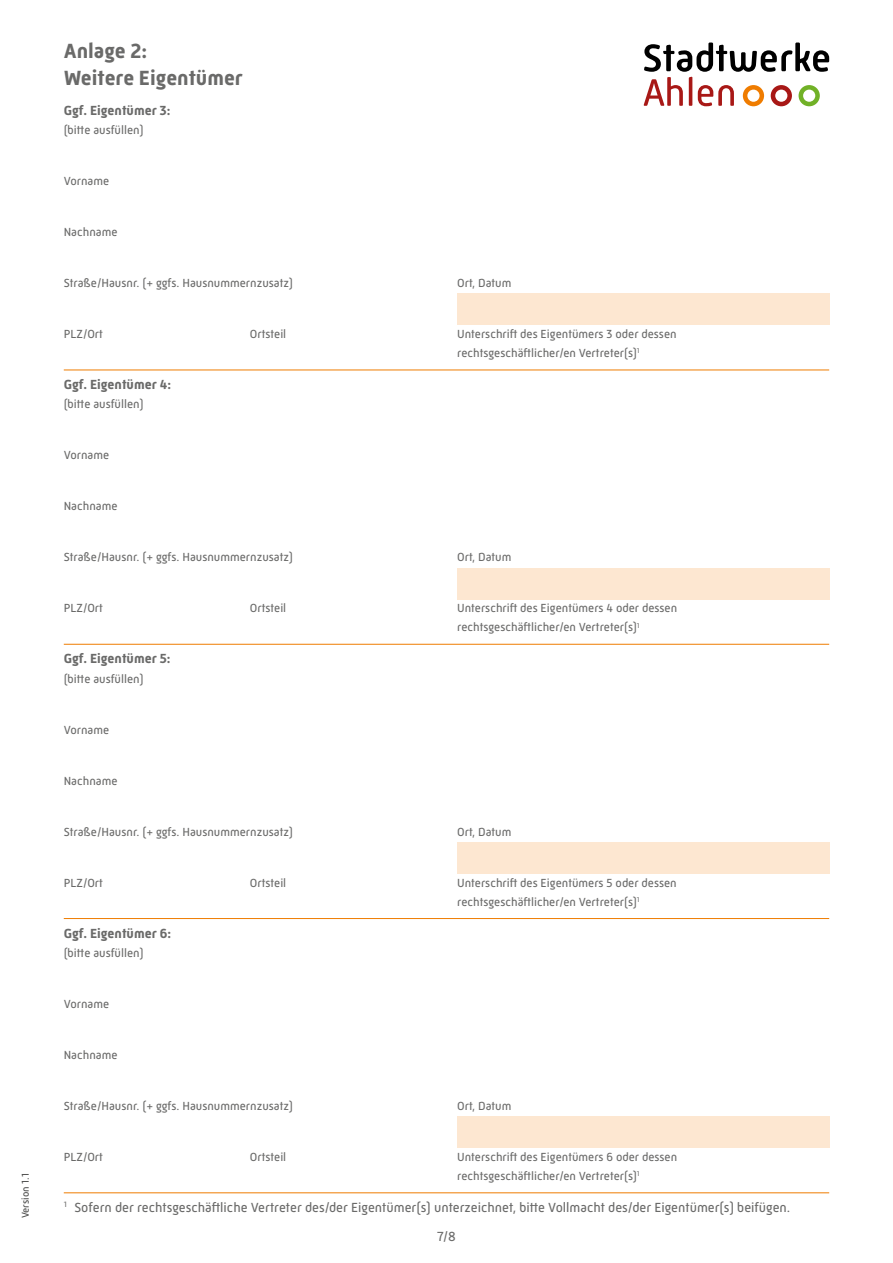
<style>
.page{position:relative;width:893px;height:1263px;background:#fff}
.page>*{position:absolute;margin:0;border:0;box-sizing:border-box;transform-origin:0 0}
.t1{font:700 21px/27px "Mic 32 New";color:#6a6a69}
.t2{font:13.5px/29.4px "Mic 32 New";color:#6a6a69}
.t3{font:700 13.5px "Mic 32 New";color:#6a6a69}
.t4{font:12px/19.2px "Mic 32 New";color:#6a6a69}
.t5{font:10.2px "Mic 32 New";color:#494948}
</style>
<div class="page">
<svg style="left:644px;top:43px;width:185px;height:63px"></svg>
<div style="left:457px;top:293px;width:372px;height:32px;background:#fde7d1"></div>
<div style="left:457px;top:568px;width:372px;height:32px;background:#fde7d1"></div>
<hr style="left:64px;top:369px;width:765px;height:1px;background:#ef7c00">
<hr style="left:64px;top:644px;width:765px;height:1px;background:#ef7c00">
<div style="left:457px;top:842px;width:372px;height:32px;background:#fde7d1"></div>
<hr style="left:64px;top:918px;width:765px;height:1px;background:#ef7c00">
<div style="left:457px;top:1116px;width:372px;height:32px;background:#fde7d1"></div>
<hr style="left:64px;top:1192px;width:765px;height:1px;background:#ef7c00">
<p class="t5" style="left:20px;top:1218px;width:46px;rotate:-90deg">Version 1.1</p>
<h1 class="t1" style="left:64px;top:38px;width:180px">Anlage 2:<br>Weitere Eigentümer</h1>
<p class="t3" style="left:64px;top:102px;width:108px">Ggf. Eigentümer 3:</p>
<p class="t4" style="left:64px;top:120px;width:81px">(bitte ausfüllen)</p>
<p class="t4" style="left:64px;top:171px;width:47px">Vorname</p>
<p class="t4" style="left:64px;top:222px;width:55px">Nachname</p>
<p class="t4" style="left:64px;top:273px;width:231px">Straße/Hausnr. (+ ggfs. Hausnummernzusatz)</p>
<p class="t4" style="left:64px;top:324px;width:41px">PLZ/Ort</p>
<p class="t3" style="left:64px;top:377px;width:109px">Ggf. Eigentümer 4:</p>
<p class="t4" style="left:64px;top:394px;width:81px">(bitte ausfüllen)</p>
<p class="t4" style="left:64px;top:445px;width:47px">Vorname</p>
<p class="t4" style="left:64px;top:497px;width:55px">Nachname</p>
<p class="t4" style="left:250px;top:324px;width:38px">Ortsteil</p>
<p class="t4" style="left:64px;top:548px;width:231px">Straße/Hausnr. (+ ggfs. Hausnummernzusatz)</p>
<p class="t4" style="left:64px;top:599px;width:41px">PLZ/Ort</p>
<p class="t3" style="left:64px;top:651px;width:108px">Ggf. Eigentümer 5:</p>
<p class="t4" style="left:64px;top:669px;width:81px">(bitte ausfüllen)</p>
<p class="t4" style="left:64px;top:720px;width:47px">Vorname</p>
<p class="t4" style="left:64px;top:771px;width:55px">Nachname</p>
<p class="t4" style="left:250px;top:599px;width:38px">Ortsteil</p>
<p class="t4" style="left:457px;top:273px;width:56px">Ort, Datum</p>
<p class="t4" style="left:457px;top:324px;width:221px">Unterschrift des Eigentümers 3 oder dessen rechtsgeschäftlicher/en Vertreter(s)<sup>1</sup></p>
<p class="t4" style="left:457px;top:548px;width:56px">Ort, Datum</p>
<p class="t4" style="left:457px;top:599px;width:222px">Unterschrift des Eigentümers 4 oder dessen rechtsgeschäftlicher/en Vertreter(s)<sup>1</sup></p>
<p class="t4" style="left:64px;top:822px;width:231px">Straße/Hausnr. (+ ggfs. Hausnummernzusatz)</p>
<p class="t4" style="left:457px;top:822px;width:56px">Ort, Datum</p>
<p class="t4" style="left:457px;top:873px;width:221px">Unterschrift des Eigentümers 5 oder dessen rechtsgeschäftlicher/en Vertreter(s)<sup>1</sup></p>
<p class="t3" style="left:64px;top:925px;width:109px">Ggf. Eigentümer 6:</p>
<p class="t4" style="left:64px;top:943px;width:81px">(bitte ausfüllen)</p>
<p class="t4" style="left:250px;top:873px;width:38px">Ortsteil</p>
<p class="t4" style="left:64px;top:873px;width:41px">PLZ/Ort</p>
<p class="t4" style="left:64px;top:994px;width:47px">Vorname</p>
<p class="t4" style="left:64px;top:1045px;width:55px">Nachname</p>
<p class="t4" style="left:64px;top:1096px;width:231px">Straße/Hausnr. (+ ggfs. Hausnummernzusatz)</p>
<p class="t4" style="left:457px;top:1096px;width:56px">Ort, Datum</p>
<p class="t4" style="left:457px;top:1147px;width:222px">Unterschrift des Eigentümers 6 oder dessen rechtsgeschäftlicher/en Vertreter(s)<sup>1</sup></p>
<p class="t2" style="left:437px;top:1192px;width:355px;text-indent:-373px"><sup>1</sup> Sofern der rechtsgeschäftliche Vertreter des/der Eigentümer(s) unterzeichnet, bitte Vollmacht des/der Eigentümer(s) beifügen.<br>7/8</p>
<p class="t4" style="left:250px;top:1147px;width:38px">Ortsteil</p>
<p class="t4" style="left:64px;top:1147px;width:41px">PLZ/Ort</p>
</div>
